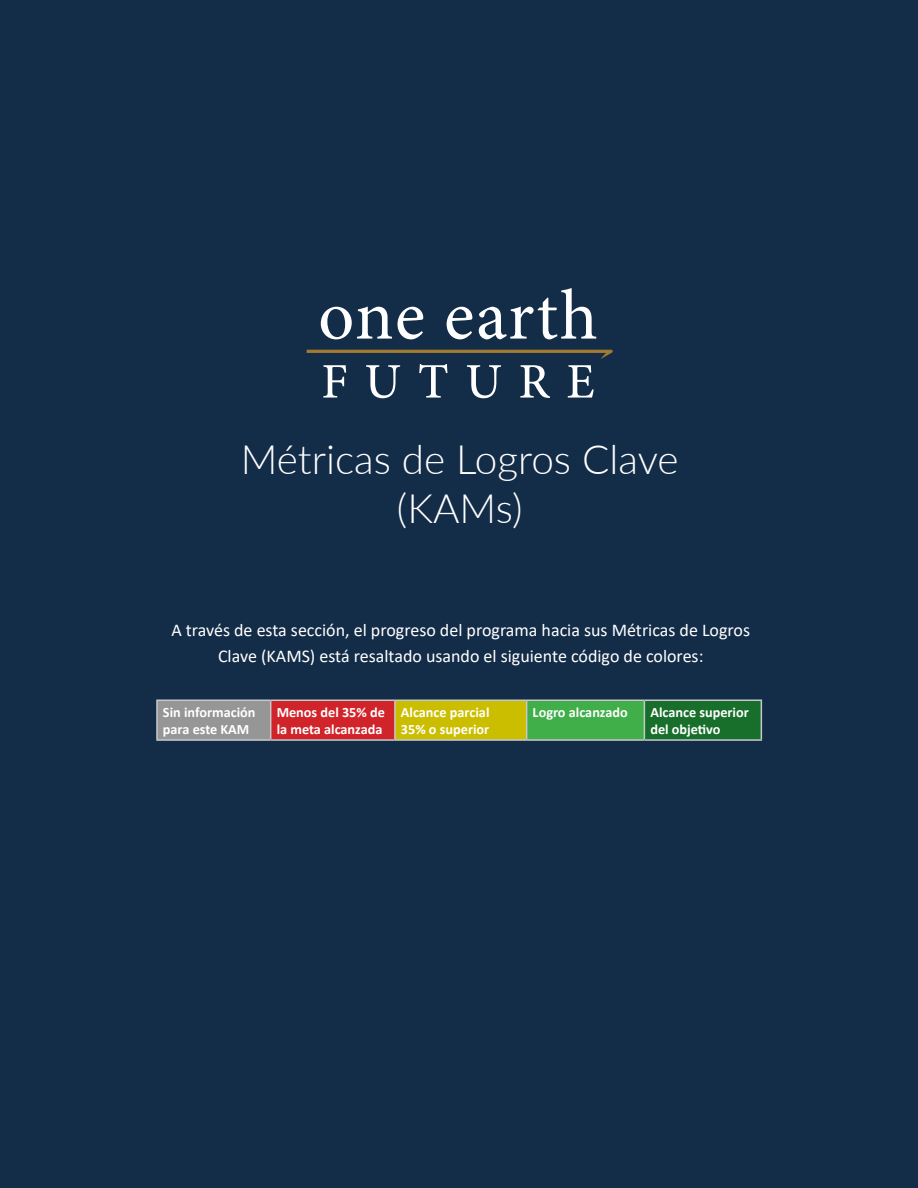
<style>
.page{position:relative;width:918px;height:1188px;background:#132c47}
.page>*{position:absolute;margin:0;border:0;box-sizing:border-box;transform-origin:0 0}
.t1{font:300 40.5px/48.6px "Lato";color:#fff;text-align:center}
.t2{font:18px/25.5px "Calibri";color:#fff;text-align:center}
.t3{font:700 14.25px/17.1px "Calibri";color:#fff}
</style>
<div class="page">
<div style="left:157px;top:700px;width:114px;height:40px;background:#969696"></div>
<div style="left:271px;top:700px;width:124px;height:40px;background:#d1232a"></div>
<div style="left:395px;top:700px;width:132px;height:40px;background:#cbbe01"></div>
<div style="left:527px;top:700px;width:117px;height:40px;background:#40ae49"></div>
<div style="left:644px;top:700px;width:117px;height:40px;background:#176f2b"></div>
<hr style="left:271px;top:700px;width:124px;height:1px;background:#c7c8ca">
<hr style="left:395px;top:700px;width:132px;height:1px;background:#c7c8ca">
<hr style="left:394px;top:701px;width:2px;height:38px;background:#c7c8ca">
<hr style="left:527px;top:700px;width:117px;height:1px;background:#c7c8ca">
<hr style="left:526px;top:701px;width:1px;height:38px;background:#c7c8ca">
<hr style="left:644px;top:700px;width:118px;height:1px;background:#c7c8ca">
<hr style="left:644px;top:701px;width:1px;height:38px;background:#c7c8ca">
<hr style="left:761px;top:701px;width:1px;height:38px;background:#c7c8ca">
<hr style="left:271px;top:739px;width:124px;height:2px;background:#c7c8ca">
<hr style="left:395px;top:739px;width:132px;height:2px;background:#c7c8ca">
<hr style="left:527px;top:739px;width:117px;height:2px;background:#c7c8ca">
<hr style="left:644px;top:739px;width:118px;height:2px;background:#c7c8ca">
<hr style="left:156px;top:700px;width:115px;height:1px;background:#c7c8ca">
<hr style="left:156px;top:701px;width:2px;height:38px;background:#c7c8ca">
<hr style="left:270px;top:701px;width:1px;height:38px;background:#c7c8ca">
<hr style="left:156px;top:739px;width:115px;height:2px;background:#c7c8ca">
<svg style="left:321px;top:306px;width:71px;height:33px"></svg>
<svg style="left:398px;top:307px;width:25px;height:32px"></svg>
<svg style="left:447px;top:307px;width:25px;height:32px"></svg>
<svg style="left:479px;top:288px;width:117px;height:51px"></svg>
<svg style="left:307px;top:350px;width:306px;height:48px"></svg>
<p class="t1" style="left:241px;top:434px;width:439px">Métricas de Logros Clave (KAMs)</p>
<p class="t2" style="left:171px;top:617px;width:580px">A través de esta sección, el progreso del programa hacia sus Métricas de Logros<br>Clave (KAMS) está resaltado usando el siguiente código de colores:</p>
<p class="t3" style="left:163px;top:703px;width:94px">Sin información para este KAM</p>
<p class="t3" style="left:277px;top:703px;width:110px">Menos del 35% de la meta alcanzada</p>
<p class="t3" style="left:401px;top:703px;width:90px">Alcance parcial</p>
<p class="t3" style="left:401px;top:721px;width:90px">35% o superior</p>
<p class="t3" style="left:533px;top:703px;width:97px">Logro alcanzado</p>
<p class="t3" style="left:650px;top:703px;width:100px">Alcance superior del objetivo</p>
</div>
